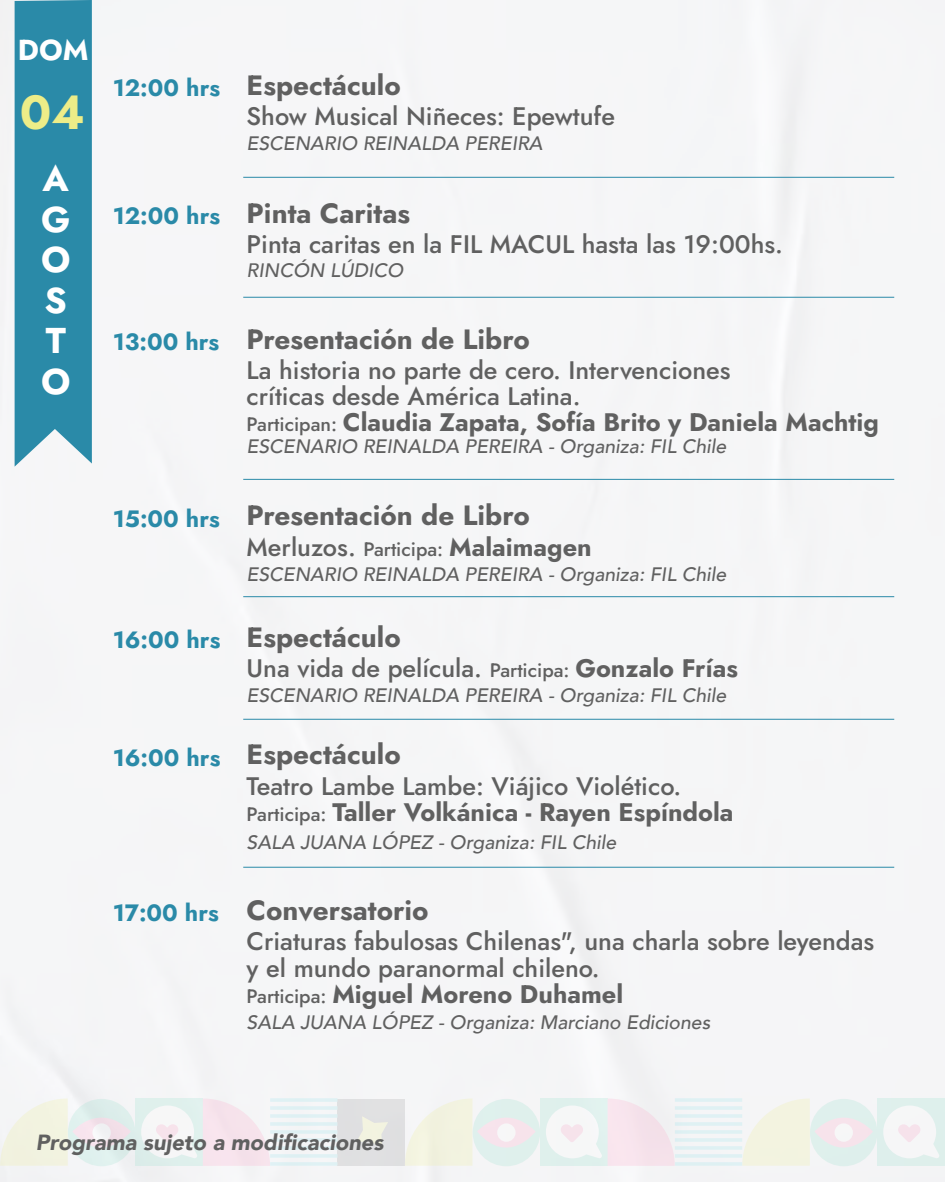
<style>
.page{position:relative;width:945px;height:1182px;background:#fff}
.page>*{position:absolute;margin:0;border:0;box-sizing:border-box;transform-origin:0 0}
.t1{font:700 47.86px "Jost";color:#eded88}
.t2{font:700 35.88px/40.5px "Jost";color:#fff}
.t3{font:700 28.88px "Jost";color:#fff}
.t4{font:700 27.82px "Jost";color:#606060}
.t5{font:500 25.29px/26.2px "Jost";color:#606060}
.t6{font:700 23.62px "Jost";color:#2a8aa8}
.t7{font:italic 900 21.88px "Avenir";color:#606060}
.t8{font:italic 500 19.43px "Avenir";color:#606060}
.t9{font:500 19.43px "Jost";color:#606060}
.s1{font-size:19.43px}
.s2{font-weight:700}
.s3{font-size:25.29px}
.s4{font-weight:700;font-size:25.29px}
</style>
<div class="page">
<div style="left:0;top:1px;width:945px;height:1180px;background:#f5f6f7"></div>
<hr style="left:243px;top:177px;width:651px;height:1px;background:#2a8aa8">
<hr style="left:243px;top:479px;width:651px;height:1px;background:#2a8aa8">
<hr style="left:243px;top:596px;width:651px;height:1px;background:#2a8aa8">
<hr style="left:243px;top:718px;width:651px;height:1px;background:#2a8aa8">
<hr style="left:243px;top:866px;width:651px;height:1px;background:#2a8aa8">
<div style="left:15px;top:0;width:77px;height:466px;background:#2a8aa8"></div>
<hr style="left:243px;top:297px;width:651px;height:1px;background:#2a8aa8">
<div style="left:136px;top:1098px;width:67px;height:67px;background:#deefeb"></div>
<div style="left:337px;top:1098px;width:67px;height:67px;background:#dfe0e1"></div>
<svg style="left:357px;top:1117px;width:31px;height:30px"></svg>
<svg style="left:0;top:1098px;width:131px;height:68px"></svg>
<div style="left:92px;top:1123px;width:19px;height:18px;background:#f2f2f3;border-radius:50%"></div>
<div style="left:878px;top:1098px;width:67px;height:67px;background:#deefec"></div>
<svg style="left:883px;top:1105px;width:56px;height:53px"></svg>
<svg style="left:141px;top:1098px;width:196px;height:67px"></svg>
<div style="left:540px;top:1098px;width:68px;height:67px;background:#dff0ec"></div>
<svg style="left:405px;top:1098px;width:131px;height:68px"></svg>
<div style="left:497px;top:1123px;width:19px;height:18px;background:#f7f7f7;border-radius:50%"></div>
<svg style="left:546px;top:1098px;width:327px;height:68px"></svg>
<p class="t3" style="left:18px;top:29px;width:72px">DOM</p>
<h1 class="t1" style="left:20px;top:77px;width:67px">04</h1>
<h2 class="t2" style="left:41px;top:158px;width:31px">A<br>G<br>O<br>S<br>T<br>O</h2>
<p class="t6" style="left:113px;top:70px;width:109px">12:00 hrs</p>
<p class="t4" style="left:247px;top:65px;width:156px">Espectáculo</p>
<p class="t5" style="left:247px;top:103px;width:370px">Show Musical Niñeces: Epewtufe</p>
<p class="t8" style="left:247px;top:130px;width:298px">ESCENARIO REINALDA PEREIRA</p>
<p class="t6" style="left:113px;top:198px;width:109px">12:00 hrs</p>
<p class="t4" style="left:247px;top:193px;width:165px">Pinta Caritas</p>
<p class="t5" style="left:247px;top:231px;width:538px">Pinta caritas en la FIL MACUL hasta las 19:00hs.</p>
<p class="t8" style="left:247px;top:258px;width:158px">RINCÓN LÚDICO</p>
<p class="t6" style="left:113px;top:324px;width:108px">13:00 hrs</p>
<p class="t4" style="left:247px;top:319px;width:285px">Presentación de Libro</p>
<p class="t5" style="left:247px;top:357px;width:634px">La historia no parte de cero. Intervenciones<br>críticas desde América Latina.<br><span class="s1">Participan:</span> <span class="s2">Claudia Zapata, Sofía Brito y Daniela Machtig</span></p>
<p class="t8" style="left:247px;top:434px;width:481px">ESCENARIO REINALDA PEREIRA - Organiza: FIL Chile</p>
<p class="t6" style="left:113px;top:501px;width:109px">15:00 hrs</p>
<p class="t4" style="left:247px;top:495px;width:285px">Presentación de Libro</p>
<p class="t9" style="left:247px;top:534px;width:347px"><span class="s3">Merluzos.</span> Participa: <span class="s4">Malaimagen</span></p>
<p class="t8" style="left:247px;top:561px;width:481px">ESCENARIO REINALDA PEREIRA - Organiza: FIL Chile</p>
<p class="t6" style="left:113px;top:623px;width:109px">16:00 hrs</p>
<p class="t4" style="left:247px;top:617px;width:156px">Espectáculo</p>
<p class="t5" style="left:247px;top:655px;width:493px">Una vida de película. <span class="s1">Participa:</span> <span class="s2">Gonzalo Frías</span></p>
<p class="t8" style="left:247px;top:682px;width:481px">ESCENARIO REINALDA PEREIRA - Organiza: FIL Chile</p>
<p class="t6" style="left:113px;top:740px;width:109px">16:00 hrs</p>
<p class="t4" style="left:247px;top:734px;width:156px">Espectáculo</p>
<p class="t5" style="left:247px;top:772px;width:489px">Teatro Lambe Lambe: Viájico Violético.<br><span class="s1">Participa:</span> <span class="s2">Taller Volkánica - Rayen Espíndola</span></p>
<p class="t8" style="left:247px;top:829px;width:371px">SALA JUANA LÓPEZ - Organiza: FIL Chile</p>
<p class="t6" style="left:113px;top:896px;width:108px">17:00 hrs</p>
<p class="t4" style="left:247px;top:890px;width:184px">Conversatorio</p>
<p class="t5" style="left:247px;top:928px;width:629px">Criaturas fabulosas Chilenas", una charla sobre leyendas y el mundo paranormal chileno.<br><span class="s1">Participa:</span> <span class="s2">Miguel Moreno Duhamel</span></p>
<p class="t8" style="left:247px;top:1009px;width:465px">SALA JUANA LÓPEZ - Organiza: Marciano Ediciones</p>
<p class="t7" style="left:36px;top:1127px;width:349px">Programa sujeto a modificaciones</p>
</div>
